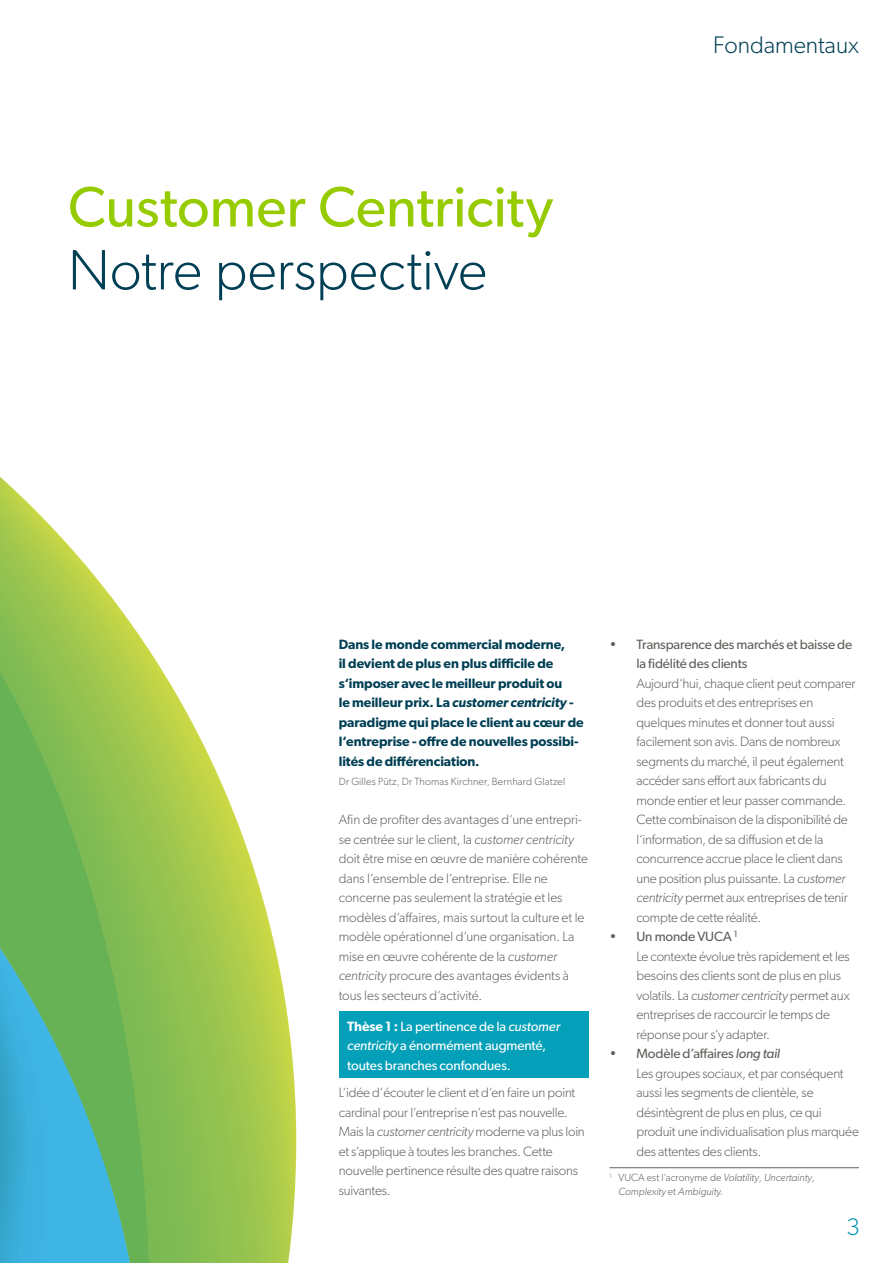
<style>
.page{position:relative;width:893px;height:1263px;background:#fff}
.page>*{position:absolute;margin:0;border:0;box-sizing:border-box;transform-origin:0 0}
.t1{font:57px "Gibson";color:#96cb00}
.t2{font:300 57px "Gibson";color:#003f54}
.t3{font:300 24px "Gibson";color:#003f54}
.t4{font:300 24px "Gibson";color:#0094b4}
.t5{font:300 13.5px/19.5px "Gibson";letter-spacing:-.015em;color:#615f5a}
.t6{font:600 13.5px/19.5px "Gibson";letter-spacing:-.005em;color:#003f54}
.t7{font:13.5px/19.5px "Gibson";letter-spacing:-.005em;color:#fff}
.t8{font:13.5px/19.5px "Gibson";letter-spacing:-.015em;color:#615f5a}
.t9{font:italic 300 10.5px/13.5px "Gibson";color:#615f5a}
.t10{font:300 10.5px "Gibson";letter-spacing:.015em;color:#615f5a}
.s1{font-style:italic}
.s2{font-weight:600}
.s3{font-weight:400}
.s4{font-weight:400;font-style:italic}
.s5{font-style:normal}
</style>
<div class="page">
<svg style="left:0;top:477px;width:296px;height:786px"></svg>
<svg style="left:0;top:948px;width:130px;height:315px;background:#4cb1ab"></svg>
<div style="left:339px;top:1011px;width:249px;height:67px;background:#04a0b9"></div>
<hr style="left:609px;top:1167px;width:250px;height:1px;background:#615f5a">
<h1 class="t1" style="left:68px;top:172px;width:487px">Customer Centricity</h1>
<h1 class="t2" style="left:68px;top:235px;width:421px">Notre perspective</h1>
<h2 class="t3" style="left:713px;top:30px;width:147px">Fondamentaux</h2>
<p class="t6" style="left:339px;top:634px;width:246px">Dans le monde commercial moderne,<br>il devient de plus en plus difficile de s‘imposer avec le meilleur produit ou<br>le meilleur prix. La <span class="s1">customer centricity</span> - paradigme qui place le client au cœur de l‘entreprise - offre de nouvelles possibi&shy;lités de différenciation.</p>
<p class="t10" style="left:339px;top:775px;width:228px">Dr Gilles Pütz, Dr Thomas Kirchner, Bernhard Glatzel</p>
<p class="t5" style="left:339px;top:810px;width:251px">Afin de profiter des avantages d‘une entrepri&shy;se centrée sur le client, la <span class="s1">customer centricity </span>doit être mise en œuvre de manière cohérente dans l‘ensemble de l‘entreprise. Elle ne concerne pas seulement la stratégie et les modèles d‘affaires, mais surtout la culture et le modèle opérationnel d‘une organisation. La mise en œuvre cohérente de la <span class="s1">customer centricity</span> procure des avantages évidents à tous les secteurs d‘activité.</p>
<p class="t7" style="left:347px;top:1016px;width:214px"><span class="s2">Thèse 1 :</span> La pertinence de la <span class="s1">customer centricity</span> a énormément augmenté, toutes branches confondues.</p>
<p class="t5" style="left:339px;top:1083px;width:248px">L‘idée d‘écouter le client et d‘en faire un point cardinal pour l‘entreprise n‘est pas nouvelle.<br>Mais la <span class="s1">customer centricity</span> moderne va plus loin et s‘applique à toutes les branches. Cette nouvelle pertinence résulte des quatre raisons suivantes.</p>
<p class="t8" style="left:636px;top:634px;width:217px;text-indent:-27px">• Transparence des marchés et baisse de la fidélité des clients</p>
<p class="t5" style="left:636px;top:673px;width:221px">Aujourd‘hui, chaque client peut comparer des produits et des entreprises en quelques minutes et donner tout aussi facilement son avis. Dans de nombreux segments du marché, il peut également accéder sans effort aux fabricants du monde entier et leur passer commande.<br>Cette combinaison de la disponibilité de l‘information, de sa diffusion et de la concurrence accrue place le client dans une position plus puissante. La <span class="s1">customer centricity</span> permet aux entreprises de tenir compte de cette réalité.</p>
<p class="t5" style="left:636px;top:927px;width:215px;text-indent:-27px"><span class="s3">• Un monde VUCA</span> <sup>1<br></sup>Le contexte évolue très rapidement et les besoins des clients sont de plus en plus volatils. La <span class="s1">customer centricity</span> permet aux entreprises de raccourcir le temps de réponse pour s‘y adapter.</p>
<p class="t5" style="left:636px;top:1044px;width:224px;text-indent:-27px"><span class="s3">• Modèle d’affaires</span> <span class="s4">long tail<br></span>Les groupes sociaux, et par conséquent aussi les segments de clientèle, se désintègrent de plus en plus, ce qui produit une individualisation plus marquée des attentes des clients.</p>
<p class="t9" style="left:618px;top:1171px;width:198px;text-indent:-9px"><sup>1</sup> <span class="s5">VUCA est l’acronyme de</span> Volatility<span class="s5">,</span> Uncertainty<span class="s5">,<br></span>Complexity <span class="s5">et</span> Ambiguity.</p>
<h2 class="t4" style="left:847px;top:1213px;width:15px">3</h2>
</div>
